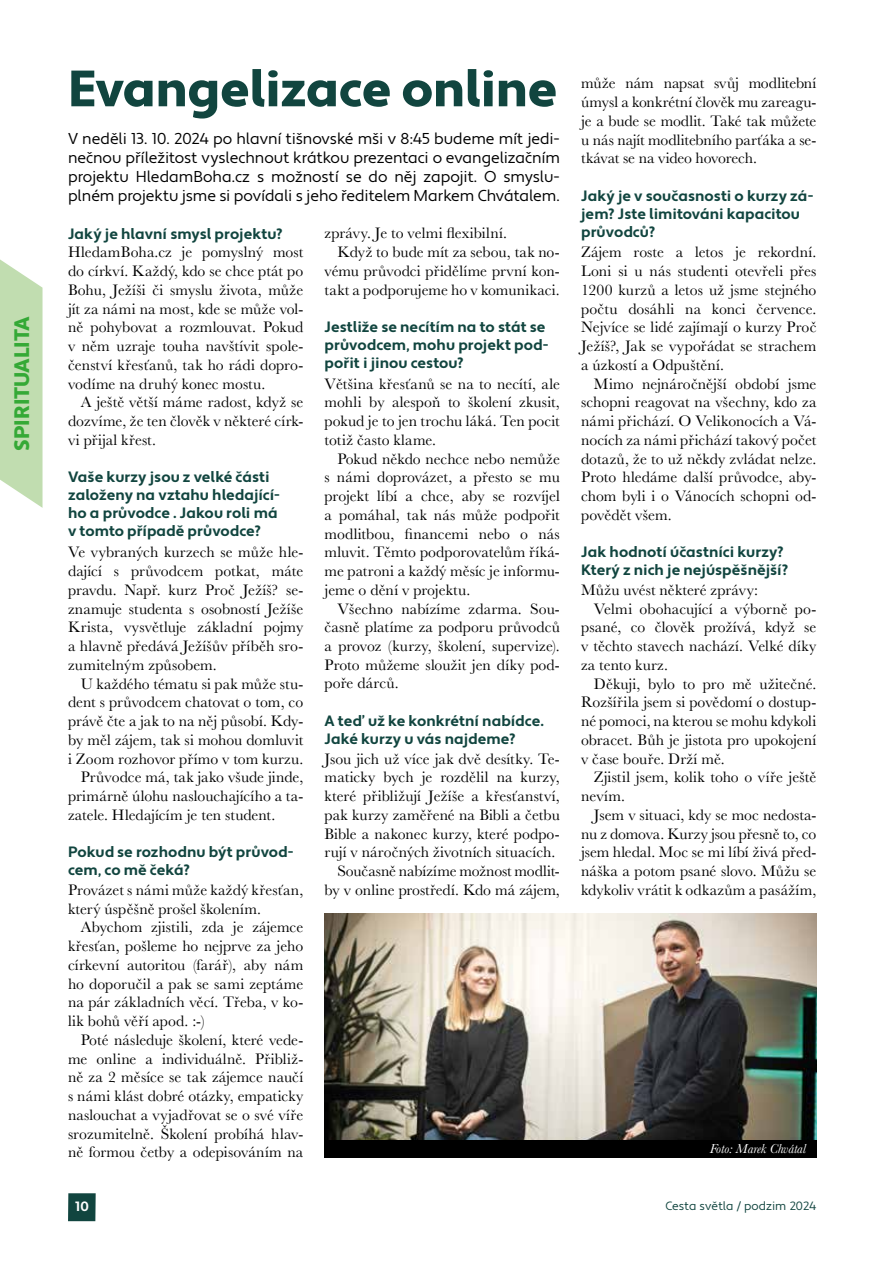
<style>
.page{position:relative;width:893px;height:1263px;background:#fff}
.page>*{position:absolute;margin:0;border:0;box-sizing:border-box;transform-origin:0 0}
.t1{font:900 51px "Apertura";letter-spacing:-.01em;color:#11453f}
.t2{font:900 21px "Apertura";letter-spacing:-.01em;color:#35a936}
.t3{font:15.75px/18.8px "Baskerville";letter-spacing:.005em;color:#000;text-align:justify}
.t4{font:15.75px/18.9px "Apertura";letter-spacing:-.01em;color:#000;text-align:justify}
.t5{font:700 15px/18px "Apertura";color:#11453f}
.t6{font:italic 13.5px "Baskerville";color:#fff}
.t7{font:700 13.5px "Apertura";color:#fff}
.t8{font:12px "Apertura";color:#11453f}
</style>
<div class="page">
<div style="left:68px;top:1193px;width:28px;height:28px;background:#11453f"></div>
<svg style="left:0;top:259px;width:43px;height:249px"></svg>
<img style="left:325px;top:914px;width:491px;height:226px">
<div style="left:325px;top:1140px;width:491px;height:18px;background:#000"></div>
<h2 class="t2" style="left:9px;top:451px;width:136px;rotate:-90deg">SPIRITUALITA</h2>
<h1 class="t1" style="left:68px;top:58px;width:491px">Evangelizace online</h1>
<p class="t4" style="left:68px;top:130px;width:493px">V neděli 13. 10. 2024 po hlavní tišnovské mši v 8:45 budeme mít jedi&shy;nečnou příležitost vyslechnout krátkou prezentaci o evangelizačním projektu HledamBoha.cz s možností se do něj zapojit. O smyslu&shy;plném projektu jsme si povídali s jeho ředitelem Markem Chvátalem.</p>
<p class="t5" style="left:68px;top:225px;width:216px">Jaký je hlavní smysl projektu?</p>
<p class="t3" style="left:68px;top:243px;width:237px">HledamBoha.cz je pomyslný most do církví. Každý, kdo se chce ptát po Bohu, Ježíši či smyslu života, může jít za námi na most, kde se může vol&shy;ně pohybovat a rozmlouvat. Pokud v něm uzraje touha navštívit spole&shy;čenství křesťanů, tak ho rádi dopro&shy;vodíme na druhý konec mostu.</p>
<p class="t3" style="left:68px;top:393px;width:237px;text-indent:13px">A ještě větší máme radost, když se dozvíme, že ten člověk v některé círk&shy;vi přijal křest.</p>
<p class="t5" style="left:68px;top:469px;width:213px">Vaše kurzy jsou z velké části založeny na vztahu hledající&shy;ho a průvodce . Jakou roli má v tomto případě průvodce?</p>
<p class="t3" style="left:68px;top:543px;width:237px">Ve vybraných kurzech se může hle&shy;dající s průvodcem potkat, máte pravdu. Např. kurz Proč Ježíš? se&shy;znamuje studenta s osobností Ježíše Krista, vysvětluje základní pojmy a hlavně předává Ježíšův příběh sro&shy;zumitelným způsobem.</p>
<p class="t3" style="left:81px;top:674px;width:224px">U každého tématu si pak může stu-</p>
<p class="t3" style="left:68px;top:693px;width:237px">dent s průvodcem chatovat o tom, co</p>
<p class="t3" style="left:68px;top:712px;width:237px">právě čte a jak to na něj působí. Kdy-</p>
<p class="t3" style="left:68px;top:730px;width:237px">by měl zájem, tak si mohou domluvit</p>
<p class="t3" style="left:68px;top:749px;width:237px">i Zoom rozhovor přímo v tom kurzu.</p>
<p class="t3" style="left:81px;top:768px;width:224px">Průvodce má, tak jako všude jinde,</p>
<p class="t3" style="left:68px;top:787px;width:237px">primárně úlohu naslouchajícího a ta-</p>
<p class="t3" style="left:68px;top:805px;width:209px">zatele. Hledajícím je ten student.</p>
<p class="t5" style="left:68px;top:844px;width:227px">Pokud se rozhodnu být průvod&shy;cem, co mě čeká?</p>
<p class="t3" style="left:68px;top:881px;width:237px">Provázet s námi může každý křesťan, který úspěšně prošel školením.</p>
<p class="t3" style="left:68px;top:918px;width:237px;text-indent:13px">Abychom zjistili, zda je zájemce křesťan, pošleme ho nejprve za jeho církevní autoritou (farář), aby nám ho doporučil a pak se sami zeptáme na pár základních věcí. Třeba, v ko&shy;lik bohů věří apod. :-)</p>
<p class="t3" style="left:68px;top:1030px;width:237px;text-indent:13px">Poté následuje školení, které vede&shy;me online a individuálně. Přibliž&shy;ně za 2 měsíce se tak zájemce naučí s námi klást dobré otázky, empaticky naslouchat a vyjadřovat se o své víře srozumitelně. Školení probíhá hlav&shy;ně formou četby a odepisováním na</p>
<p class="t3" style="left:325px;top:224px;width:184px">zprávy. Je to velmi flexibilní.</p>
<p class="t3" style="left:337px;top:243px;width:224px">Když to bude mít za sebou, tak no-</p>
<p class="t3" style="left:325px;top:262px;width:237px">vému průvodci přidělíme první kon-</p>
<p class="t3" style="left:325px;top:280px;width:237px">takt a podporujeme ho v komunikaci.</p>
<p class="t5" style="left:325px;top:319px;width:225px">Jestliže se necítím na to stát se průvodcem, mohu projekt pod&shy;pořit i jinou cestou?</p>
<p class="t3" style="left:325px;top:374px;width:237px">Většina křesťanů se na to necítí, ale mohli by alespoň to školení zkusit, pokud je to jen trochu láká. Ten pocit totiž často klame.</p>
<p class="t3" style="left:325px;top:449px;width:237px;text-indent:13px">Pokud někdo nechce nebo nemůže s námi doprovázet, a přesto se mu projekt líbí a chce, aby se rozvíjel a pomáhal, tak nás může podpořit modlitbou, financemi nebo o nás mluvit. Těmto podporovatelům říká&shy;me patroni a každý měsíc je informu&shy;jeme o dění v projektu.</p>
<p class="t3" style="left:325px;top:599px;width:237px;text-indent:13px">Všechno nabízíme zdarma. Sou&shy;časně platíme za podporu průvodců a provoz (kurzy, školení, supervize).<br>Proto můžeme sloužit jen díky pod&shy;poře dárců.</p>
<p class="t5" style="left:325px;top:712px;width:221px">A teď už ke konkrétní nabídce.<br>Jaké kurzy u vás najdeme?</p>
<p class="t3" style="left:325px;top:749px;width:237px;text-align:right">Jsou jich už více jak dvě desítky. Te&shy;maticky bych je rozdělil na kurzy, které přibližují Ježíše a křesťanství, pak kurzy zaměřené na Bibli a četbu Bible a nakonec kurzy, které podpo&shy;rují v náročných životních situacích.<br>Současně nabízíme možnost modlit&shy;by v online prostředí. Kdo má zájem,</p>
<p class="t3" style="left:581px;top:74px;width:237px">může nám napsat svůj modlitební úmysl a konkrétní člověk mu zareagu&shy;je a bude se modlit. Také tak můžete u nás najít modlitebního parťáka a se&shy;tkávat se na video hovorech.</p>
<p class="t5" style="left:581px;top:187px;width:234px">Jaký je v současnosti o kurzy zá&shy;jem? Jste limitováni kapacitou průvodců?</p>
<p class="t3" style="left:581px;top:243px;width:237px">Zájem roste a letos je rekordní.<br>Loni si u nás studenti otevřeli přes 1200 kurzů a letos už jsme stejného počtu dosáhli na konci července.<br>Nejvíce se lidé zajímají o kurzy Proč Ježíš?, Jak se vypořádat se strachem a úzkostí a Odpuštění.</p>
<p class="t3" style="left:581px;top:374px;width:237px;text-indent:13px">Mimo nejnáročnější období jsme schopni reagovat na všechny, kdo za námi přichází. O Velikonocích a Vá&shy;nocích za námi přichází takový počet dotazů, že to už někdy zvládat nelze.<br>Proto hledáme další průvodce, aby&shy;chom byli i o Vánocích schopni od&shy;povědět všem.</p>
<p class="t5" style="left:581px;top:544px;width:209px">Jak hodnotí účastníci kurzy?<br>Který z nich je nejúspěšnější?</p>
<p class="t3" style="left:581px;top:581px;width:178px">Můžu uvést některé zprávy:</p>
<p class="t3" style="left:594px;top:599px;width:224px">Velmi obohacující a výborně po-</p>
<p class="t3" style="left:581px;top:618px;width:237px">psané, co člověk prožívá, když se</p>
<p class="t3" style="left:581px;top:637px;width:237px">v těchto stavech nachází. Velké díky</p>
<p class="t3" style="left:581px;top:656px;width:88px">za tento kurz.</p>
<p class="t3" style="left:594px;top:674px;width:224px">Děkuji, bylo to pro mě užitečné.</p>
<p class="t3" style="left:581px;top:693px;width:237px">Rozšířila jsem si povědomí o dostup-</p>
<p class="t3" style="left:581px;top:712px;width:237px">né pomoci, na kterou se mohu kdykoli</p>
<p class="t3" style="left:581px;top:730px;width:237px">obracet. Bůh je jistota pro upokojení</p>
<p class="t3" style="left:581px;top:749px;width:145px">v čase bouře. Drží mě.</p>
<p class="t3" style="left:594px;top:768px;width:224px">Zjistil jsem, kolik toho o víře ještě</p>
<p class="t3" style="left:581px;top:787px;width:45px">nevím.</p>
<p class="t3" style="left:594px;top:805px;width:224px">Jsem v situaci, kdy se moc nedosta-</p>
<p class="t3" style="left:581px;top:824px;width:237px">nu z domova. Kurzy jsou přesně to, co</p>
<p class="t3" style="left:581px;top:843px;width:237px">jsem hledal. Moc se mi líbí živá před-</p>
<p class="t3" style="left:581px;top:862px;width:237px">náška a potom psané slovo. Můžu se</p>
<p class="t3" style="left:581px;top:880px;width:237px">kdykoliv vrátit k odkazům a pasážím,</p>
<p class="t6" style="left:710px;top:1140px;width:98px">Foto: Marek Chvátal</p>
<p class="t7" style="left:75px;top:1198px;width:15px">10</p>
<p class="t8" style="left:665px;top:1198px;width:153px">Cesta světla / podzim 2024</p>
</div>
